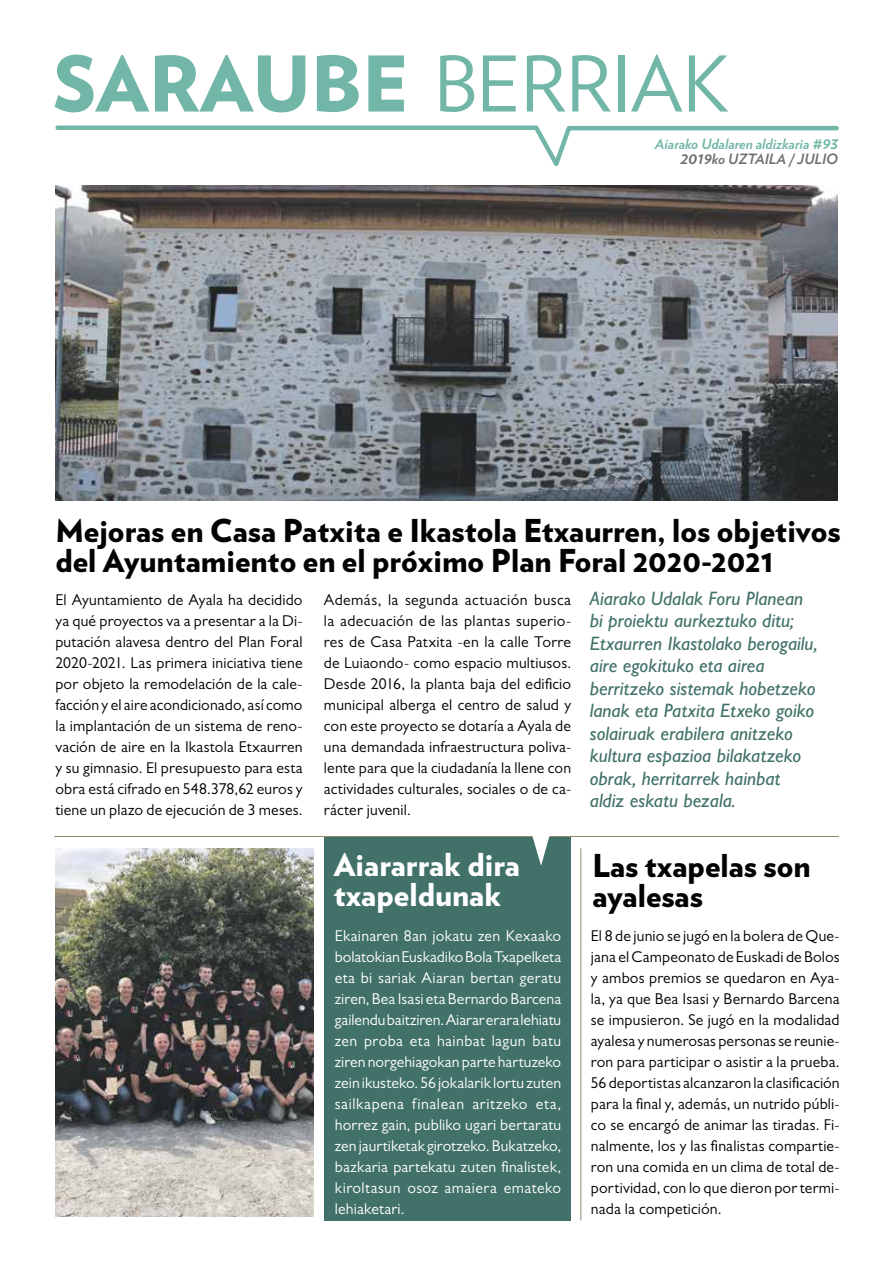
<style>
.page{position:relative;width:893px;height:1263px;background:#fff}
.page>*{position:absolute;margin:0;border:0;box-sizing:border-box;transform-origin:0 0}
.t1{font:900 76.5px "Verlag";color:#71b6a7}
.t2{font:900 31.5px/30px "Verlag";color:#020203}
.t3{font:900 31.5px/30px "Verlag";color:#fff}
.t4{font:italic 500 19.5px/22.5px "Gill Sans MT Pro";color:#417168}
.t5{font:15.75px/21px "Gill Sans MT Pro";letter-spacing:.01em;color:#000;text-align:justify}
.t6{font:15.75px/21px "Gill Sans MT Pro";letter-spacing:.025em;color:#fff;text-align:justify}
.t7{font:italic 700 14.25px/15px "Verlag";color:#71b6a7;text-align:right}
.s1{font-weight:400}
.s2{font-size:16.5px}
.s3{font-size:16.5px;color:#6e6f71}
.s4{color:#6e6f71}
</style>
<div class="page">
<img style="left:55px;top:186px;width:782px;height:315px">
<hr style="left:581px;top:848px;width:1px;height:372px;background:#8f8a6a">
<hr style="left:54px;top:836px;width:785px;height:1px;background:#8f8a6a">
<div style="left:325px;top:837px;width:246px;height:383px;background:#417168"></div>
<svg style="left:532px;top:836px;width:18px;height:30px"></svg>
<svg style="left:55px;top:125px;width:784px;height:41px"></svg>
<img style="left:55px;top:848px;width:258px;height:368px">
<h1 class="t1" style="left:53px;top:21px;width:677px">SARAUBE <span class="s1">BERRIAK</span></h1>
<p class="t7" style="left:655px;top:136px;width:185px">Aiarako Udalaren aldizkaria <span class="s2">#93<br></span><span class="s3">2019</span><span class="s4">ko UZTAILA / JULIO</span></p>
<h2 class="t2" style="left:55px;top:514px;width:787px">Mejoras en Casa Patxita e Ikastola Etxaurren, los objetivos del Ayuntamiento en el próximo Plan Foral 2020-2021</h2>
<p class="t5" style="left:55px;top:589px;width:249px">El Ayuntamiento de Ayala ha decidido ya qué proyectos va a presentar a la Di&shy;putación alavesa dentro del Plan Foral 2020-2021. Las primera iniciativa tiene por objeto la remodelación de la cale&shy;facción y el aire acondicionado, así como la implantación de un sistema de reno&shy;vación de aire en la Ikastola Etxaurren y su gimnasio. El presupuesto para esta obra está cifrado en 548.378,62 euros y tiene un plazo de ejecución de 3 meses.</p>
<p class="t5" style="left:324px;top:589px;width:249px">Además, la segunda actuación busca la adecuación de las plantas superio&shy;res de Casa Patxita -en la calle Torre de Luiaondo- como espacio multiusos.<br>Desde 2016, la planta baja del edificio municipal alberga el centro de salud y con este proyecto se dotaría a Ayala de una demandada infraestructura poliva&shy;lente para que la ciudadanía la llene con actividades culturales, sociales o de ca&shy;rácter juvenil.</p>
<h2 class="t3" style="left:334px;top:848px;width:188px">Aiararrak dira txapeldunak</h2>
<p class="t6" style="left:335px;top:925px;width:228px">Ekainaren 8an jokatu zen Kexaako bolatokian Euskadiko Bola Txapelketa eta bi sariak Aiaran bertan geratu ziren, Bea Isasi eta Bernardo Barcena gailendu baitziren. Aiarar erara lehiatu zen proba eta hainbat lagun batu ziren norgehiagokan parte hartuzeko zein ikusteko. 56 jokalarik lortu zuten sailkapena finalean aritzeko eta, horrez gain, publiko ugari bertaratu zen jaurtiketak girotzeko. Bukatzeko, bazkaria partekatu zuten finalistek, kiroltasun osoz amaiera emateko lehiaketari.</p>
<p class="t4" style="left:590px;top:587px;width:229px">Aiarako Udalak Foru Planean bi proiektu aurkeztuko ditu;<br>Etxaurren Ikastolako berogailu, aire egokituko eta airea berritzeko sistemak hobetzeko lanak eta Patxita Etxeko goiko solairuak erabilera anitzeko kultura espazioa bilakatzeko obrak, herritarrek hainbat aldiz eskatu bezala.</p>
<h2 class="t2" style="left:592px;top:849px;width:220px">Las txapelas son ayalesas</h2>
<p class="t5" style="left:591px;top:925px;width:250px">El 8 de junio se jugó en la bolera de Que&shy;jana el Campeonato de Euskadi de Bolos y ambos premios se quedaron en Aya&shy;la, ya que Bea Isasi y Bernardo Barcena se impusieron. Se jugó en la modalidad ayalesa y numerosas personas se reunie&shy;ron para participar o asistir a la prueba.<br>56 deportistas alcanzaron la clasificación para la final y, además, un nutrido públi&shy;co se encargó de animar las tiradas. Fi&shy;nalmente, los y las finalistas compartie&shy;ron una comida en un clima de total de&shy;portividad, con lo que dieron por termi&shy;nada la competición.</p>
</div>
